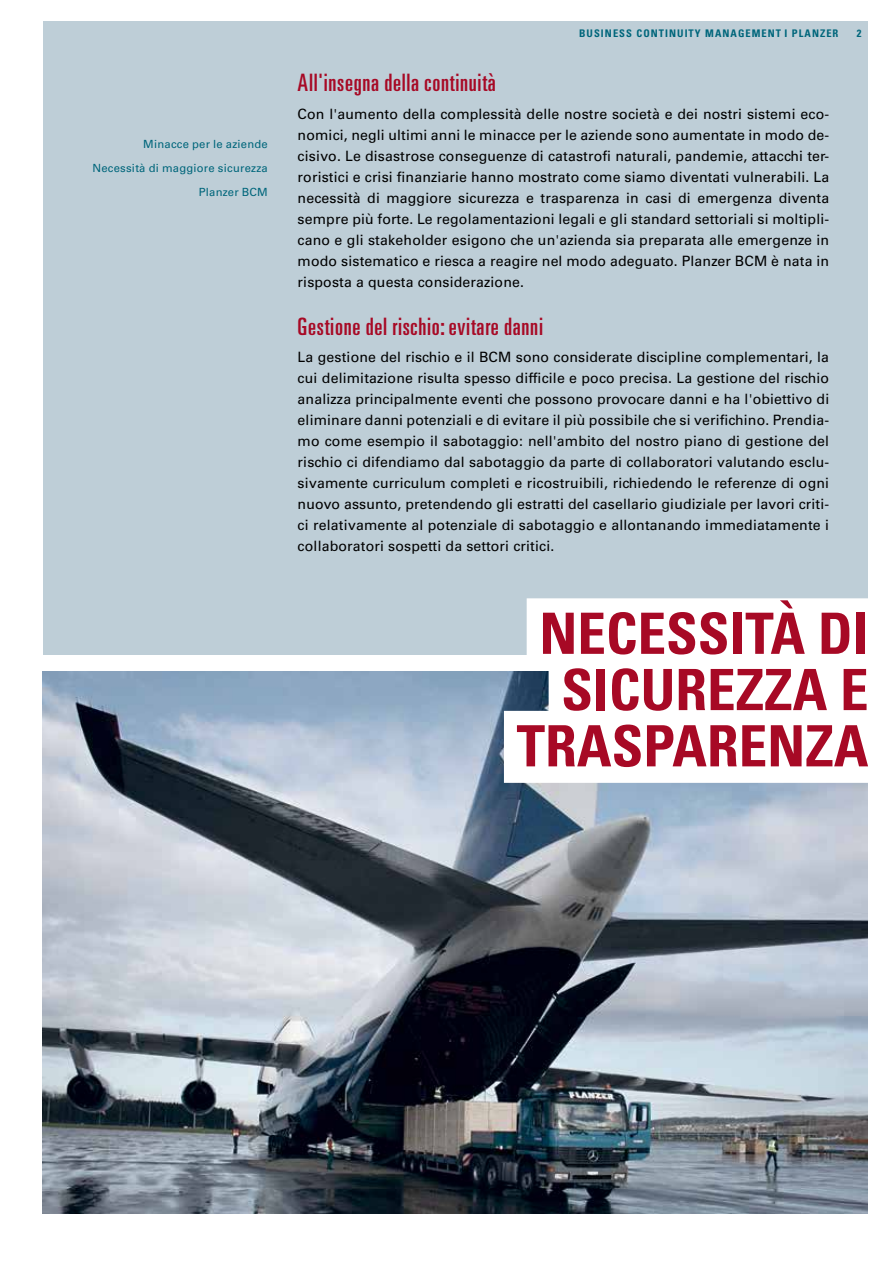
<style>
.page{position:relative;width:893px;height:1263px;background:#fff}
.page>*{position:absolute;margin:0;border:0;box-sizing:border-box;transform-origin:0 0}
.t1{font:700 condensed 57px/56.2px "Univers LT Std";color:#a70925;text-align:right}
.t2{font:ultra-condensed 24px "Univers";letter-spacing:.03em;color:#a70925}
.t3{font:14.25px/21px "Univers LT Std";letter-spacing:.01em;color:#000;text-align:justify}
.t4{font:11.25px/24px "Univers LT Std";letter-spacing:.02em;color:#00667b;text-align:right}
.t5{font:700 condensed 10.5px "Univers LT Std";letter-spacing:.1em;color:#00667b}
</style>
<div class="page">
<div style="left:43px;top:21px;width:824px;height:634px;background:#beced7"></div>
<img style="left:43px;top:672px;width:824px;height:542px">
<div style="left:527px;top:598px;width:341px;height:72px;background:#fff"></div>
<div style="left:549px;top:655px;width:319px;height:72px;background:#fff"></div>
<div style="left:504px;top:711px;width:364px;height:72px;background:#fff"></div>
<p class="t4" style="left:92px;top:132px;width:177px">Minacce per le aziende<br>Necessità di maggiore sicurezza<br>Planzer BCM</p>
<p class="t5" style="left:579px;top:26px;width:261px">BUSINESS CONTINUITY MANAGEMENT I PLANZER</p>
<p class="t5" style="left:857px;top:26px;width:6px">2</p>
<h2 class="t2" style="left:298px;top:69px;width:200px">All'insegna della continuità</h2>
<p class="t3" style="left:298px;top:103px;width:533px">Con l'aumento della complessità delle nostre società e dei nostri sistemi eco&shy;nomici, negli ultimi anni le minacce per le aziende sono aumentate in modo de&shy;cisivo. Le disastrose conseguenze di catastrofi naturali, pandemie, attacchi ter&shy;roristici e crisi finanziarie hanno mostrato come siamo diventati vulnerabili. La necessità di maggiore sicurezza e trasparenza in casi di emergenza diventa sempre più forte. Le regolamentazioni legali e gli standard settoriali si moltipli&shy;cano e gli stakeholder esigono che un'azienda sia preparata alle emergenze in modo sistematico e riesca a reagire nel modo adeguato. Planzer BCM è nata in risposta a questa considerazione.</p>
<h2 class="t2" style="left:298px;top:313px;width:247px">Gestione del rischio: evitare danni</h2>
<p class="t3" style="left:298px;top:347px;width:533px">La gestione del rischio e il BCM sono considerate discipline complementari, la cui delimitazione risulta spesso difficile e poco precisa. La gestione del rischio analizza principalmente eventi che possono provocare danni e ha l'obiettivo di eliminare danni potenziali e di evitare il più possibile che si verifichino. Prendia&shy;mo come esempio il sabotaggio: nell'ambito del nostro piano di gestione del rischio ci difendiamo dal sabotaggio da parte di collaboratori valutando esclu&shy;sivamente curriculum completi e ricostruibili, richiedendo le referenze di ogni nuovo assunto, pretendendo gli estratti del casellario giudiziale per lavori criti&shy;ci relativamente al potenziale di sabotaggio e allontanando immediatamente i collaboratori sospetti da settori critici.</p>
<h1 class="t1" style="left:517px;top:605px;width:353px">NECESSITÀ DI<br>SICUREZZA E<br>TRASPARENZA</h1>
</div>
